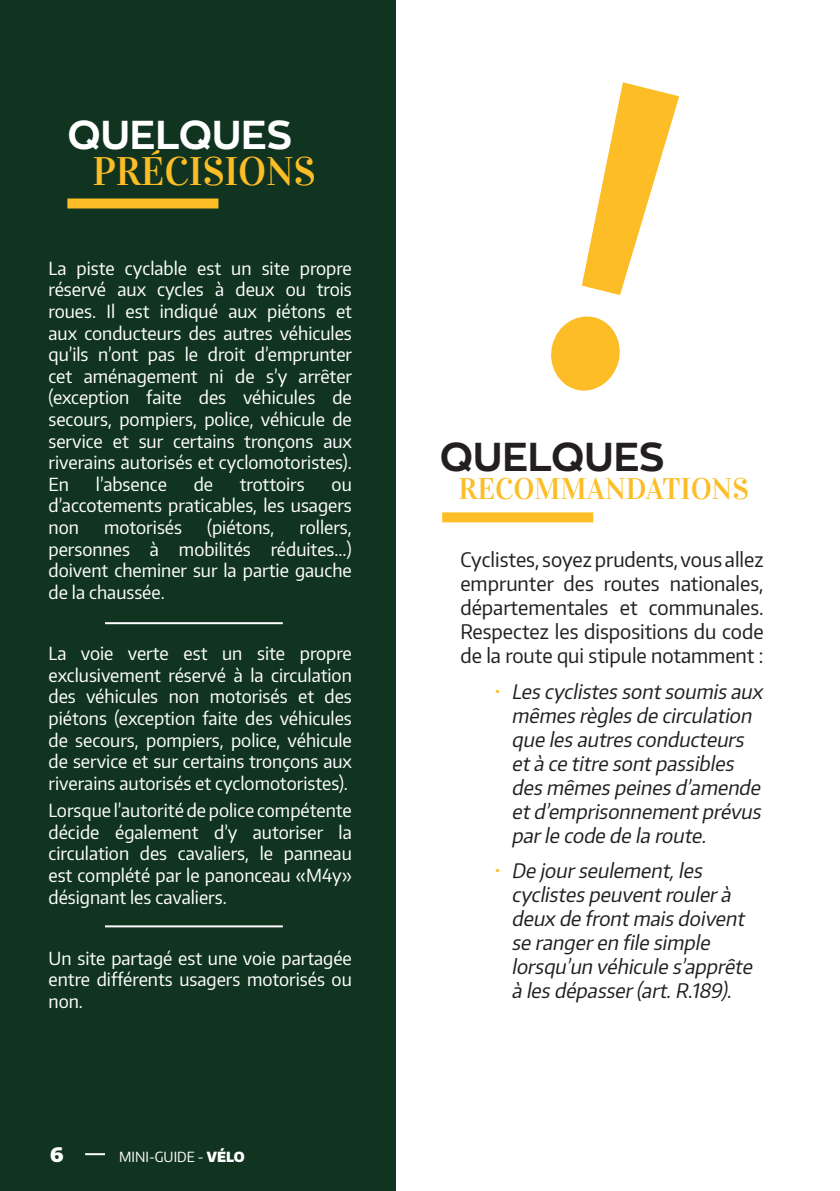
<style>
.page{position:relative;width:840px;height:1191px;background:#fff}
.page>*{position:absolute;margin:0;border:0;box-sizing:border-box;transform-origin:0 0}
.t1{font:40px "Vidaloka";color:#fdbd26}
.t2{font:700 40px "Zona Pro";color:#fff}
.t3{font:700 40px "Zona Pro";color:#231f20}
.t4{font:30px "Vidaloka";color:#fdbd26}
.t5{font:italic 20px/24px "Encode Sans Narrow";color:#231f20}
.t6{font:20px/24px "Encode Sans Narrow";color:#231f20;text-align:justify}
.t7{font:900 20px "Encode Sans Narrow";color:#fff}
.t8{font:18px/21.6px "Encode Sans Narrow";color:#fff;text-align:justify}
.t9{font:14px "Encode Sans Narrow";color:#fff}
.s1{font-weight:900}
.s2{font-style:normal;color:#fdbd26}
</style>
<div class="page">
<div style="left:0;top:0;width:395px;height:1191px;background:#103420"></div>
<hr style="left:85px;top:1153px;width:20px;height:2px;background:#fff">
<svg style="left:551px;top:82px;width:127px;height:309px"></svg>
<hr style="left:105px;top:622px;width:178px;height:2px;background:#fff">
<hr style="left:105px;top:925px;width:178px;height:2px;background:#fff">
<div style="left:67px;top:198px;width:151px;height:10px;background:#fdbd26"></div>
<div style="left:442px;top:512px;width:151px;height:10px;background:#fdbd26"></div>
<h1 class="t2" style="left:67px;top:110px;width:226px">QUELQUES</h1>
<h1 class="t1" style="left:92px;top:148px;width:224px">PRÉCISIONS</h1>
<p class="t8" style="left:48px;top:257px;width:305px">La piste cyclable est un site propre réservé aux cycles à deux ou trois roues. Il est indiqué aux piétons et aux conducteurs des autres véhicules qu’ils n’ont pas le droit d’emprunter cet aménagement ni de s’y arrêter (exception faite des véhicules de secours, pompiers, police, véhicule de service et sur certains tronçons aux riverains autorisés et cyclomotoristes).<br>En</p>
<p class="t8" style="left:96px;top:473px;width:72px">l’absence</p>
<p class="t8" style="left:194px;top:473px;width:21px">de</p>
<p class="t8" style="left:239px;top:473px;width:66px">trottoirs</p>
<p class="t8" style="left:48px;top:473px;width:304px;text-indent:283px">ou d’accotements praticables, les usagers non</p>
<p class="t8" style="left:104px;top:516px;width:79px">motorisés</p>
<p class="t8" style="left:207px;top:516px;width:69px">(piétons,</p>
<p class="t8" style="left:48px;top:516px;width:304px;text-indent:251px">rollers, personnes à mobilités réduites...) doivent cheminer sur la partie gauche de la chaussée.</p>
<p class="t8" style="left:48px;top:642px;width:305px">La voie verte est un site propre exclusivement réservé à la circulation des véhicules non motorisés et des piétons (exception faite des véhicules de secours, pompiers, police, véhicule de service et sur certains tronçons aux riverains autorisés et cyclomotoristes).</p>
<p class="t8" style="left:48px;top:799px;width:305px">Lorsque l’autorité de police compétente décide également d’y autoriser la circulation des cavaliers, le panneau est complété par le panonceau «M4y» désignant les cavaliers.</p>
<p class="t8" style="left:48px;top:946px;width:304px">Un site partagé est une voie partagée entre différents usagers motorisés ou non.</p>
<p class="t7" style="left:50px;top:1141px;width:15px">6</p>
<p class="t9" style="left:119px;top:1148px;width:127px">MINI-GUIDE - <span class="s1">VÉLO</span></p>
<h1 class="t3" style="left:439px;top:432px;width:226px">QUELQUES</h1>
<h2 class="t4" style="left:458px;top:471px;width:291px">RECOMMANDATIONS</h2>
<p class="t6" style="left:460px;top:547px;width:304px">Cyclistes, soyez prudents, vous allez emprunter des routes nationales, départementales et communales.<br>Respectez les dispositions du code de la route qui stipule notamment :</p>
<p class="t5" style="left:511px;top:678px;width:257px;text-indent:-17px"><span class="s2">•</span> Les cyclistes sontsoumis aux mêmes règles de circulation que les autres conducteurs età ce titre sontpassibles des mêmes peines d’amende etd’emprisonnementprévus parle code de la route.</p>
<p class="t5" style="left:511px;top:858px;width:246px;text-indent:-17px"><span class="s2">•</span> De jourseulement,les cyclistes peuventroulerà deux de frontmais doivent se rangeren file simple lorsqu’un véhicule s’apprête à les dépasser(art.R.189).</p>
</div>
